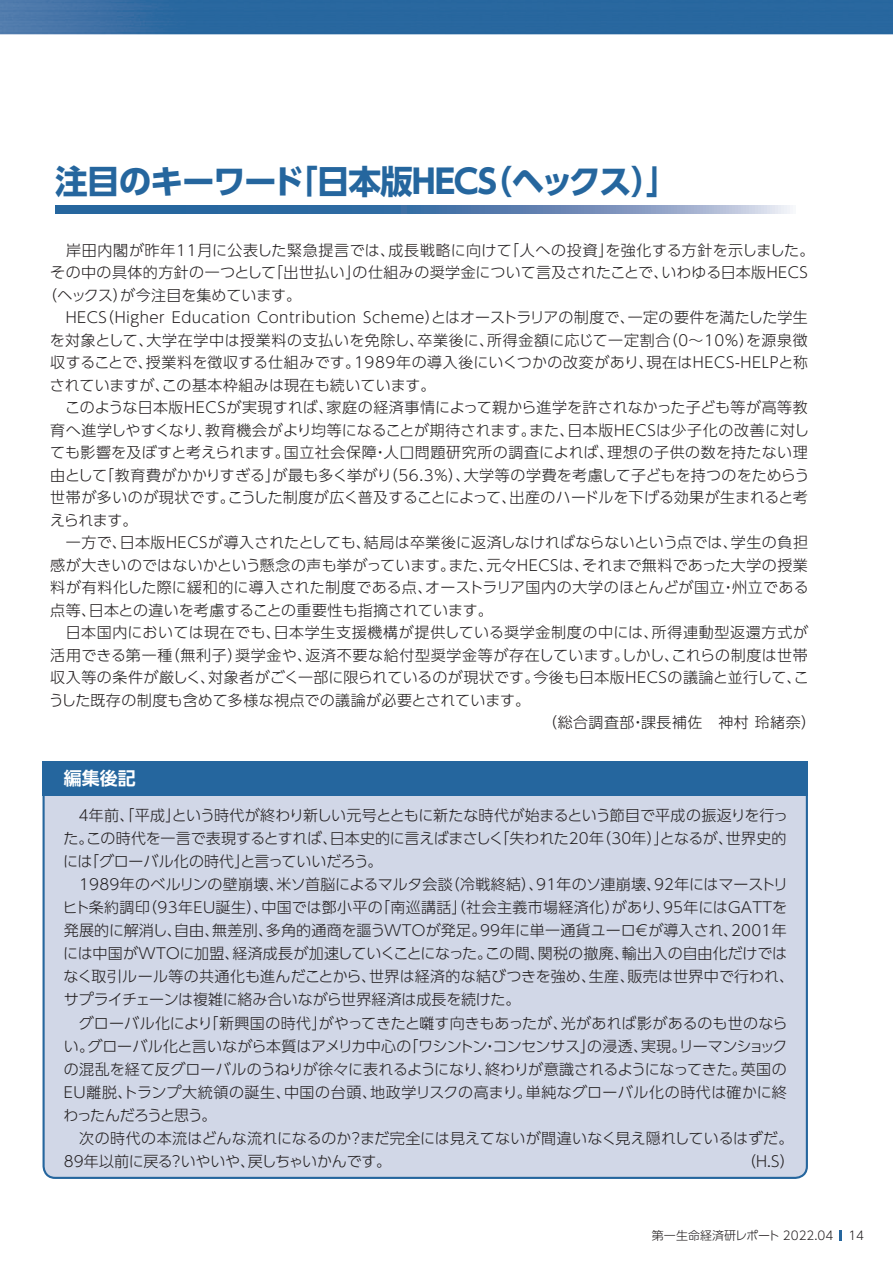
<style>
.page{position:relative;width:893px;height:1263px;background:#fff}
.page>*{position:absolute;margin:0;border:0;box-sizing:border-box;transform-origin:0 0}
.t1{font:700 33px "UD Shin Go Pro";letter-spacing:-.03em;color:#25669e}
.t2{font:700 18px "UD Shin Go Pro De";color:#fff}
.t3{font:300 15px/23.1px "UD Shin Go Pro";letter-spacing:.015em;color:#231f20}
.t4{font:300 15px "UD Shin Go Pro";letter-spacing:.045em;color:#231f20}
.t5{font:300 15px "UD Shin Go Pro";letter-spacing:.035em;color:#231f20}
.t6{font:300 15px "UD Shin Go Pro";letter-spacing:.04em;color:#231f20}
.t7{font:300 15px "UD Shin Go Pro";letter-spacing:-.005em;color:#231f20}
.t8{font:300 12px "UD Shin Go Pro";color:#231f20}
</style>
<div class="page">
<svg style="left:55px;top:205px;width:735px;height:9px;background:#5681b0"></svg>
<div style="left:42px;top:761px;width:766px;height:418px;background:#d1d7e7"></div>
<div style="left:43px;top:761px;width:765px;height:34px;background:#25669e"></div>
<img style="left:0;top:0;width:893px;height:34px">
<svg style="left:839px;top:1230px;width:3px;height:11px"></svg>
<h1 class="t1" style="left:55px;top:155px;width:625px">注目のキーワード「日本版HECS（ヘックス）」</h1>
<p class="t4" style="left:50px;top:238px;width:766px">　岸田内閣が昨年11月に公表した緊急提言では、成長戦略に向けて「人への投資」を強化する方針を示しました。</p>
<p class="t3" style="left:50px;top:260px;width:759px">その中の具体的方針の一つとして「出世払い」の仕組みの奨学金について言及されたことで、いわゆる日本版HECS</p>
<p class="t7" style="left:42px;top:283px;width:261px">（ヘックス）が今注目を集めています。</p>
<p class="t3" style="left:50px;top:305px;width:759px">　HECS（Higher Education Contribution Scheme）とはオーストラリアの制度で、一定の要件を満たした学生</p>
<p class="t4" style="left:50px;top:328px;width:759px">を対象として、大学在学中は授業料の支払いを免除し、卒業後に、所得金額に応じて一定割合（０～10％）を源泉徴</p>
<p class="t6" style="left:50px;top:350px;width:759px">収することで、授業料を徴収する仕組みです。1989年の導入後にいくつかの改変があり、現在はHECS-HELPと称</p>
<p class="t3" style="left:50px;top:373px;width:387px">されていますが、この基本枠組みは現在も続いています。</p>
<p class="t3" style="left:50px;top:395px;width:759px">　このような日本版HECSが実現すれば、家庭の経済事情によって親から進学を許されなかった子ども等が高等教</p>
<p class="t3" style="left:50px;top:418px;width:760px">育へ進学しやすくなり、教育機会がより均等になることが期待されます。また、日本版HECSは少子化の改善に対し</p>
<p class="t5" style="left:50px;top:440px;width:759px">ても影響を及ぼすと考えられます。国立社会保障・人口問題研究所の調査によれば、理想の子供の数を持たない理</p>
<p class="t3" style="left:50px;top:463px;width:760px">由として「教育費がかかりすぎる」が最も多く挙がり（56.3%）、大学等の学費を考慮して子どもを持つのをためらう</p>
<p class="t3" style="left:50px;top:485px;width:759px">世帯が多いのが現状です。こうした制度が広く普及することによって、出産のハードルを下げる効果が生まれると考</p>
<p class="t3" style="left:50px;top:508px;width:89px">えられます。</p>
<p class="t3" style="left:50px;top:530px;width:759px">　一方で、日本版HECSが導入されたとしても、結局は卒業後に返済しなければならないという点では、学生の負担</p>
<p class="t3" style="left:50px;top:553px;width:759px">感が大きいのではないかという懸念の声も挙がっています。また、元々HECSは、それまで無料であった大学の授業</p>
<p class="t3" style="left:50px;top:575px;width:760px">料が有料化した際に緩和的に導入された制度である点、オーストラリア国内の大学のほとんどが国立・州立である</p>
<p class="t3" style="left:50px;top:598px;width:444px">点等、日本との違いを考慮することの重要性も指摘されています。</p>
<p class="t4" style="left:50px;top:620px;width:759px">　日本国内においては現在でも、日本学生支援機構が提供している奨学金制度の中には、所得連動型返還方式が</p>
<p class="t4" style="left:50px;top:643px;width:759px">活用できる第一種（無利子）奨学金や、返済不要な給付型奨学金等が存在しています。しかし、これらの制度は世帯</p>
<p class="t5" style="left:50px;top:665px;width:760px">収入等の条件が厳しく、対象者がごく一部に限られているのが現状です。今後も日本版HECSの議論と並行して、こ</p>
<p class="t3" style="left:49px;top:688px;width:483px">うした既存の制度も含めて多様な視点での議論が必要とされています。</p>
<p class="t3" style="left:542px;top:710px;width:275px">（総合調査部・課長補佐　神村 玲緒奈）</p>
<p class="t2" style="left:64px;top:763px;width:73px">編集後記</p>
<p class="t3" style="left:63px;top:803px;width:733px">　４年前、「平成」という時代が終わり新しい元号とともに新たな時代が始まるという節目で平成の振返りを行った。この時代を一言で表現するとすれば、日本史的に言えばまさしく「失われた20年（30年）」となるが、世界史的には「グローバル化の時代」と言っていいだろう。<br>　1989年のベルリンの壁崩壊、米ソ首脳によるマルタ会談（冷戦終結）、91年のソ連崩壊、92年にはマーストリヒト条約調印（93年EU誕生）、中国では鄧小平の「南巡講話」（社会主義市場経済化）があり、95年にはGATTを発展的に解消し、自由、無差別、多角的通商を謳うWTOが発足。99年に単一通貨ユーロ€が導入され、2001年には中国がWTOに加盟、経済成長が加速していくことになった。この間、関税の撤廃、輸出入の自由化だけではなく取引ルール等の共通化も進んだことから、世界は経済的な結びつきを強め、生産、販売は世界中で行われ、サプライチェーンは複雑に絡み合いながら世界経済は成長を続けた。<br>　グローバル化により「新興国の時代」がやってきたと囃す向きもあったが、光があれば影があるのも世のならい。グローバル化と言いながら本質はアメリカ中心の「ワシントン・コンセンサス」の浸透、実現。リーマンショックの混乱を経て反グローバルのうねりが徐々に表れるようになり、終わりが意識されるようになってきた。英国のEU離脱、トランプ大統領の誕生、中国の台頭、地政学リスクの高まり。単純なグローバル化の時代は確かに終わったんだろうと思う。<br>　次の時代の本流はどんな流れになるのか？まだ完全には見えてないが間違いなく見え隠れしているはずだ。89年以前に戻る？いやいや、戻しちゃいかんです。</p>
<p class="t3" style="left:741px;top:1149px;width:55px">（H.S）</p>
<p class="t8" style="left:652px;top:1225px;width:214px">第一生命経済研レポート 2022.04 14</p>
</div>
